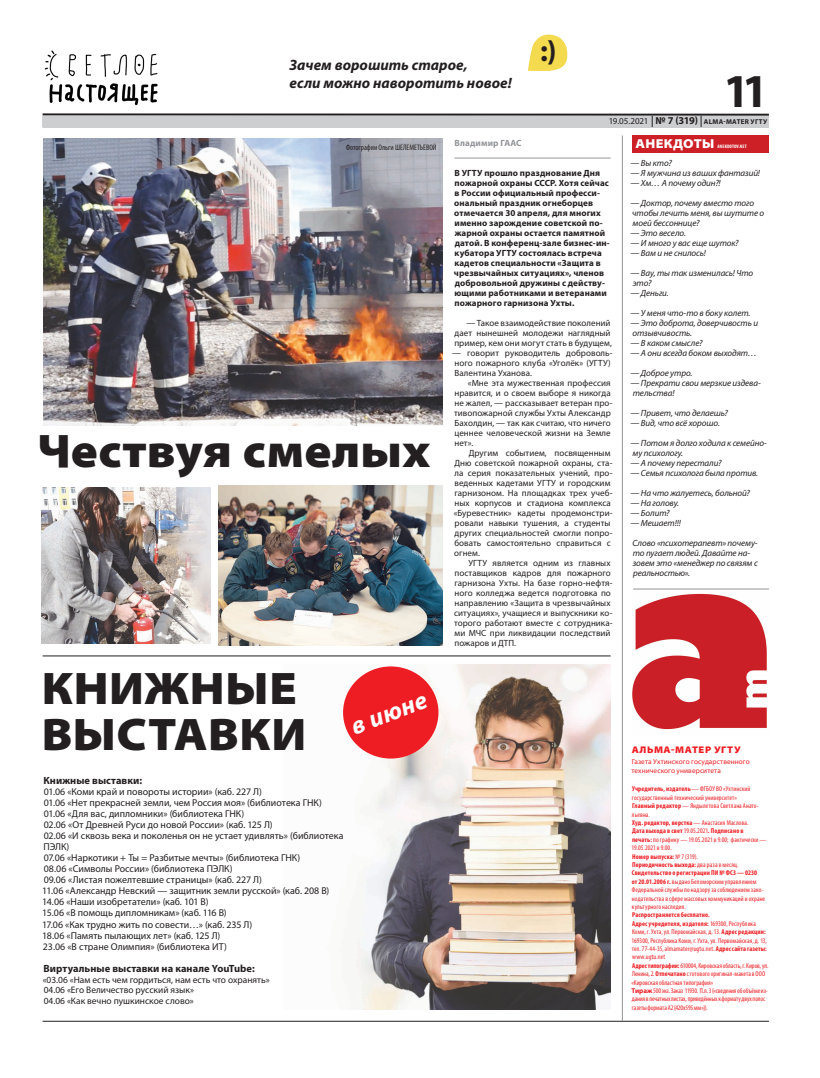
<style>
.page{position:relative;width:820px;height:1078px;background:#fff}
.page>*{position:absolute;margin:0;border:0;box-sizing:border-box;transform-origin:0 0}
.t1{font:700 47.4px "Myriad Pro";color:#231f20}
.t2{font:900 semi-expanded 47.3px "Myriad Pro";letter-spacing:.005em;color:#231f20}
.t3{font:900 semi-expanded 45.8px/45.8px "Myriad Pro";letter-spacing:.015em;color:#231f20}
.t4{font:700 30px "Myriad Pro";color:#231f20}
.t5{font:italic 700 25px "Myriad Pro";color:#fff}
.t6{font:italic 700 15px/18px "Myriad Pro";color:#231f20}
.t7{font:900 semi-expanded 13px "Myriad Pro";letter-spacing:.02em;color:#fff}
.t8{font:700 10.5px "Myriad Pro";letter-spacing:.005em;color:#231f20}
.t9{font:9.9px/11px "Myriad Pro";color:#231f20}
.t10{font:900 semi-expanded 9.7px "Myriad Pro";letter-spacing:.06em;color:#ee1d23}
.t11{font:9.4px/10.5px "Myriad Pro";color:#231f20}
.t12{font:9px/10px "Myriad Pro";letter-spacing:.005em;color:#231f20}
.t13{font:italic 9px/10px "Myriad Pro";letter-spacing:-.01em;color:#231f20}
.t14{font:700 9px/10px "Myriad Pro";letter-spacing:.01em;color:#231f20}
.t15{font:700 9px "Myriad Pro";letter-spacing:.015em;color:#939598}
.t16{font:condensed 8px "Myriad Pro";color:#231f20}
.t17{font:7.3px/8.2px "Myriad Pro";letter-spacing:.01em;color:#ee1d23}
.t18{font:condensed 7px/8.4px "Myriad Pro";letter-spacing:.015em;color:#ee1d23}
.t19{font:700 7px "Myriad Pro";letter-spacing:.04em;color:#231f20}
.t20{font:700 condensed 5px "Myriad Pro";letter-spacing:.02em;color:#fff}
.s1{font-weight:400;font-size:9px}
.s2{font-size:10.5px}
.s3{font-weight:700}
.s4{font-weight:700;font-stretch:normal}
</style>
<div class="page">
<hr style="left:43px;top:113px;width:725px;height:3px;background:#231f20">
<div style="left:43px;top:116px;width:725px;height:11px;background:#cdced0"></div>
<hr style="left:43px;top:1020px;width:725px;height:1px;background:#231f20">
<svg style="left:527px;top:34px;width:41px;height:37px"></svg>
<img style="left:44px;top:50px;width:114px;height:56px">
<img style="left:632px;top:589px;width:136px;height:141px">
<div style="left:632px;top:135px;width:136px;height:18px;background:#cd2026"></div>
<hr style="left:633px;top:588px;width:135px;height:1px;background:#939598">
<hr style="left:622px;top:135px;width:1px;height:885px;background:#939598">
<img style="left:343px;top:664px;width:267px;height:344px">
<div style="left:343px;top:666px;width:95px;height:92px;background:#ee1d23;border-radius:50%"></div>
<hr style="left:43px;top:655px;width:567px;height:1px;background:#231f20">
<img style="left:44px;top:138px;width:398px;height:287px">
<img style="left:218px;top:485px;width:224px;height:160px">
<img style="left:42px;top:487px;width:168px;height:156px">
<hr style="left:454px;top:158px;width:156px;height:1px;background:#939598">
<h3 class="t6" style="left:289px;top:56px;width:224px">Зачем ворошить старое,<br>если можно наворотить новое!</h3>
<h3 class="t4" style="left:540px;top:32px;width:18px">:)</h3>
<h1 class="t1" style="left:723px;top:60px;width:46px">11</h1>
<p class="t19" style="left:608px;top:117px;width:160px"><span class="s1">19.05.2021</span> <span class="s2">№ 7 (319)</span> ALMA-MATER УГТУ</p>
<p class="t16" style="left:346px;top:143px;width:92px">Фотографии Ольги ШЕЛЕМЕТЬЕВОЙ</p>
<h2 class="t2" style="left:37px;top:424px;width:394px">Чествуя смелых</h2>
<h3 class="t3" style="left:42px;top:666px;width:266px">КНИЖНЫЕ<br>ВЫСТАВКИ</h3>
<h3 class="t5" style="left:346px;top:711px;width:81px;rotate:-21deg">в июне</h3>
<h3 class="t8" style="left:44px;top:773px;width:100px">Книжные выставки:</h3>
<p class="t9" style="left:42px;top:785px;width:302px">01.06 «Коми край и повороты истории» (каб. 227 Л)<br>01.06 «Нет прекрасней земли, чем Россия моя» (библиотека ГНК)<br>01.06 «Для вас, дипломники» (библиотека ГНК)<br>02.06 «От Древней Руси до новой России» (каб. 125 Л)<br>02.06 «И сквозь века и поколенья он не устает удивлять» (библиотека ПЭЛК)<br>07.06 «Наркотики + Ты = Разбитые мечты» (библиотека ГНК)<br>08.06 «Символы России» (библиотека ПЭЛК)<br>09.06 «Листая пожелтевшие страницы» (каб. 227 Л)<br>11.06 «Александр Невский — защитник земли русской» (каб. 208 В)<br>14.06 «Наши изобретатели» (каб. 101 В)<br>15.06 «В помощь дипломникам» (каб. 116 В)<br>17.06 «Как трудно жить по совести…» (каб. 235 Л)<br>18.06 «Память пылающих лет» (каб. 125 Л)<br>23.06 «В стране Олимпия» (библиотека ИТ)</p>
<h3 class="t8" style="left:44px;top:961px;width:213px">Виртуальные выставки на канале YouTube:</h3>
<h3 class="t11" style="left:43px;top:974px;width:228px">«03.06 «Нам есть чем гордиться, нам есть что охранять»<br>04.06 «Его Величество русский язык»<br>04.06 «Как вечно пушкинское слово»</h3>
<p class="t15" style="left:454px;top:137px;width:68px">Владимир ГААС</p>
<p class="t14" style="left:453px;top:167px;width:157px">В УГТУ прошло празднование Дня пожарной охраны СССР. Хотя сейчас в России официальный професси&shy;ональный праздник огнеборцев отмечается 30 апреля, для многих именно зарождение советской по&shy;жарной охраны остается памятной датой. В конференц-зале бизнес-ин&shy;кубатора УГТУ состоялась встреча кадетов специальности «Защита в чрезвычайных ситуациях», членов добровольной дружины с действу&shy;ющими работниками и ветеранами пожарного гарнизона Ухты.</p>
<p class="t12" style="left:454px;top:317px;width:159px;text-indent:12px">— Такое взаимодействие поколений дает нынешней молодежи наглядный пример, кем они могут стать в будущем,</p>
<p class="t12" style="left:452px;top:347px;width:162px">— говорит руководитель доброволь&shy;ного пожарного клуба «Уголёк» (УГТУ)<br>Валентина Уханова.</p>
<p class="t12" style="left:454px;top:377px;width:160px;text-indent:14px">«Мне эта мужественная профессия нравится, и о своем выборе я никогда не жалел, — рассказывает ветеран про&shy;тивопожарной службы Ухты Александр<br>Бахолдин, — так как считаю, что ничего ценнее человеческой жизни на Земле нет».</p>
<p class="t12" style="left:453px;top:447px;width:160px;text-indent:15px">Другим событием, посвященным Дню советской пожарной охраны, ста&shy;ла серия показательных учений, про&shy;веденных кадетами УГТУ и городским гарнизоном. На площадках трех учеб&shy;ных корпусов и стадиона комплекса «Буревестник» кадеты продемонстри&shy;ровали навыки тушения, а студенты других специальностей смогли попро&shy;бовать самостоятельно справиться с огнем.</p>
<p class="t12" style="left:454px;top:557px;width:160px;text-indent:14px">УГТУ является одним из главных поставщиков кадров для пожарного гарнизона Ухты. На базе горно-нефтя&shy;ного колледжа ведется подготовка по направлению «Защита в чрезвычайных ситуациях», учащиеся и выпускники ко&shy;торого работают вместе с сотрудника&shy;ми МЧС при ликвидации последствий пожаров и ДТП.</p>
<h3 class="t7" style="left:635px;top:136px;width:80px">АНЕКДОТЫ</h3>
<p class="t20" style="left:717px;top:143px;width:31px">ANEKDOTOV.NET</p>
<p class="t13" style="left:630px;top:157px;width:43px">— Вы кто?</p>
<p class="t13" style="left:630px;top:167px;width:131px">— Я мужчина из ваших фантазий!</p>
<p class="t13" style="left:630px;top:177px;width:92px">— Хм… А почему один?!</p>
<p class="t13" style="left:630px;top:197px;width:135px">— Доктор, почему вместо того чтобы лечить меня, вы шутите о моей бессоннице?</p>
<p class="t13" style="left:630px;top:227px;width:57px">— Это весело.</p>
<p class="t13" style="left:630px;top:237px;width:110px">— И много у вас еще шуток?</p>
<p class="t13" style="left:630px;top:247px;width:77px">— Вам и не снилось!</p>
<p class="t13" style="left:630px;top:267px;width:124px">— Вау, ты так изменилась! Что это?</p>
<p class="t13" style="left:630px;top:287px;width:40px">— Деньги.</p>
<p class="t13" style="left:630px;top:307px;width:121px">— У меня что-то в боку колет.</p>
<p class="t13" style="left:630px;top:317px;width:129px">— Это доброта, доверчивость и отзывчивость.</p>
<p class="t13" style="left:630px;top:337px;width:74px">— В каком смысле?</p>
<p class="t13" style="left:630px;top:347px;width:128px">— А они всегда боком выходят…</p>
<p class="t13" style="left:630px;top:367px;width:63px">— Доброе утро.</p>
<p class="t13" style="left:630px;top:377px;width:132px">— Прекрати свои мерзкие издева&shy;тельства!</p>
<p class="t13" style="left:630px;top:407px;width:99px">— Привет, что делаешь?</p>
<p class="t13" style="left:630px;top:417px;width:91px">— Вид, что всё хорошо.</p>
<p class="t13" style="left:630px;top:437px;width:138px">— Потом я долго ходила к семейно&shy;му психологу.</p>
<p class="t13" style="left:630px;top:457px;width:93px">— А почему перестали?</p>
<p class="t13" style="left:630px;top:467px;width:129px">— Семья психолога была против.</p>
<p class="t13" style="left:630px;top:487px;width:121px">— На что жалуетесь, больной?</p>
<p class="t13" style="left:630px;top:497px;width:50px">— На голову.</p>
<p class="t13" style="left:630px;top:507px;width:41px">— Болит?</p>
<p class="t13" style="left:630px;top:517px;width:52px">— Мешает!!!</p>
<p class="t13" style="left:632px;top:537px;width:127px">Слово «психотерапевт» почему&shy;то пугает людей. Давайте на&shy;зовем это «менеджер по связям с реальностью».</p>
<h3 class="t10" style="left:631px;top:743px;width:110px">АЛЬМА-МАТЕР УГТУ</h3>
<p class="t17" style="left:631px;top:757px;width:120px">Газета Ухтинского государственного технического университета</p>
<p class="t18" style="left:631px;top:784px;width:136px"><span class="s3">Учредитель, издатель</span> — ФГБОУ ВО «Ухтинский государственный технический университет»<br><span class="s3">Главный редактор</span> — Яндылетова Светлана Анато&shy;льевна.<br><span class="s3">Худ. редактор, верстка</span> — Анастасия Маслова.<br><span class="s3">Дата выхода в свет</span> 19.05.2021<span class="s3">. Подписано в<br>печать:</span> по графику — 19.05.2021 в 9.00; фактически — 19.05.2021 в 9.00.<br><span class="s3">Номер выпуска:</span> № 7 (319).<br><span class="s3">Периодичность выхода:</span> два раза в месяц.<br><span class="s3">Свидетельство о регистрации ПИ № ФС3 — 0230<br>от 20.01.2006 г.</span> выдано Беломорским управлением Федеральной службы по надзору за соблюдением зако&shy;нодательства в сфере массовых коммуникаций и охране культурного наследия.</p>
<p class="t18" style="left:631px;top:910px;width:138px"><span class="s3">Распространяется бесплатно.<br>Адрес учредителя, издателя:</span> 169300, Республика Коми, г. Ухта, ул. Первомайская, д. 13. <span class="s3">Адрес редакции:<br></span>169300, Республика Коми, г. Ухта, ул. Первомайская, д. 13, тел. 77-44-35, almamater@ugtu.net. <span class="s3">Адрес сайта газеты: </span>www.ugtu.net<br><span class="s3">Адрес типографии:</span> 610004, Кировская область, г. Киров, ул.<br>Ленина, 2. <span class="s3">Отпечатано</span> с готового оригинал-макета в ООО «Кировская областная типография»<br><span class="s4">Тираж</span> 500 экз. Заказ 11930. П.л. 3 («сведения об объёме из&shy;дания в печатных листах, приведённых к формату двух полос газеты формата А2 (420х595 мм»)).</p>
</div>
